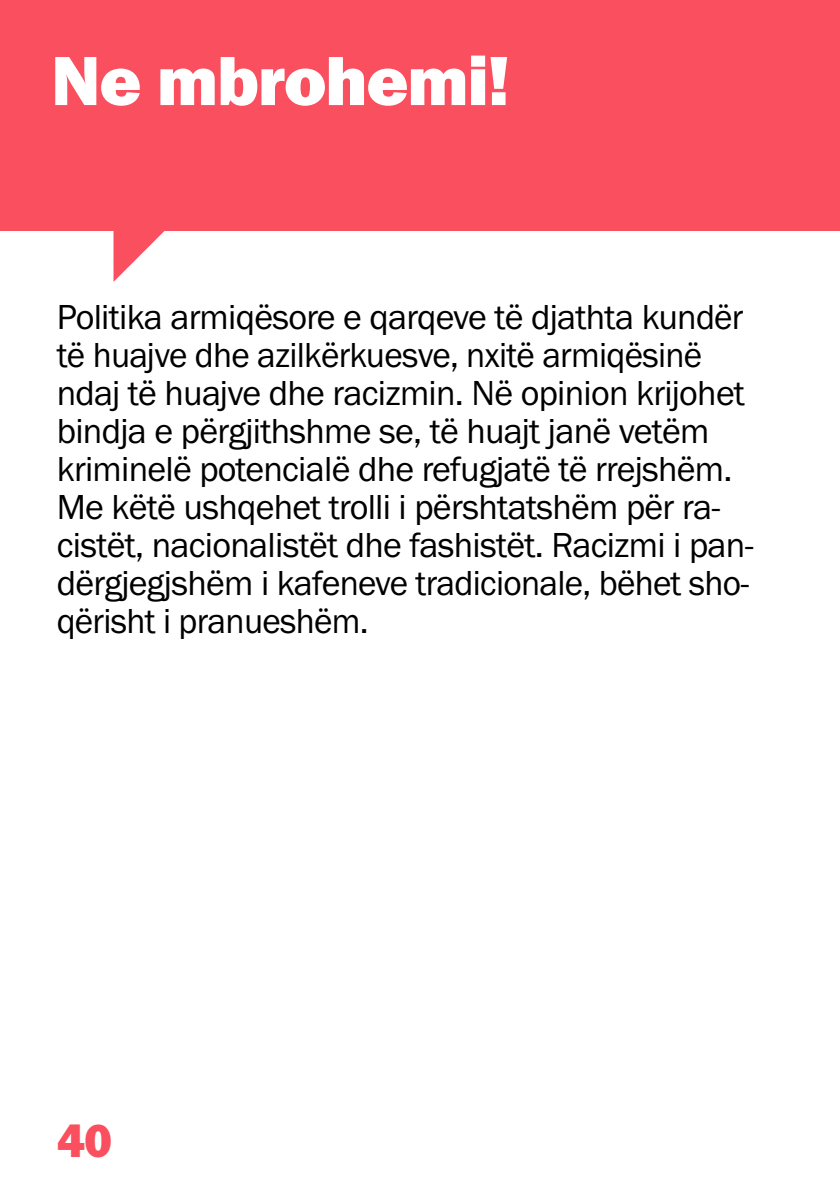
<style>
.page{position:relative;width:840px;height:1191px;background:#fff}
.page>*{position:absolute;margin:0;border:0;box-sizing:border-box;transform-origin:0 0}
.t1{font:72px "Franklin Got URWT Hea";letter-spacing:-.02em;color:#fff}
.t2{font:48px "Franklin Got URWT Hea";color:#f94f5e}
.t3{font:36px/38px "Franklin Got URWT Boo";letter-spacing:-.02em;color:#000}
</style>
<div class="page">
<div style="left:0;top:0;width:839px;height:230px;background:#f94f5e"></div>
<svg style="left:113px;top:230px;width:64px;height:52px"></svg>
<h1 class="t1" style="left:51px;top:39px;width:460px">Ne mbrohemi!</h1>
<p class="t3" style="left:57px;top:298px;width:698px">Politika armiqësore e qarqeve të djathta kundër të huajve dhe azilkërkuesve, nxitë armiqësinë ndaj të huajve dhe racizmin. Në opinion krijohet bindja e përgjithshme se, të huajt janë vetëm kriminelë potencialë dhe refugjatë të rrejshëm.<br>Me këtë ushqehet trolli i përshtatshëm për ra&shy;cistët, nacionalistët dhe fashistët. Racizmi i pan&shy;dërgjegjshëm i kafeneve tradicionale, bëhet sho&shy;qërisht i pranueshëm.</p>
<h2 class="t2" style="left:57px;top:1112px;width:57px">40</h2>
</div>
